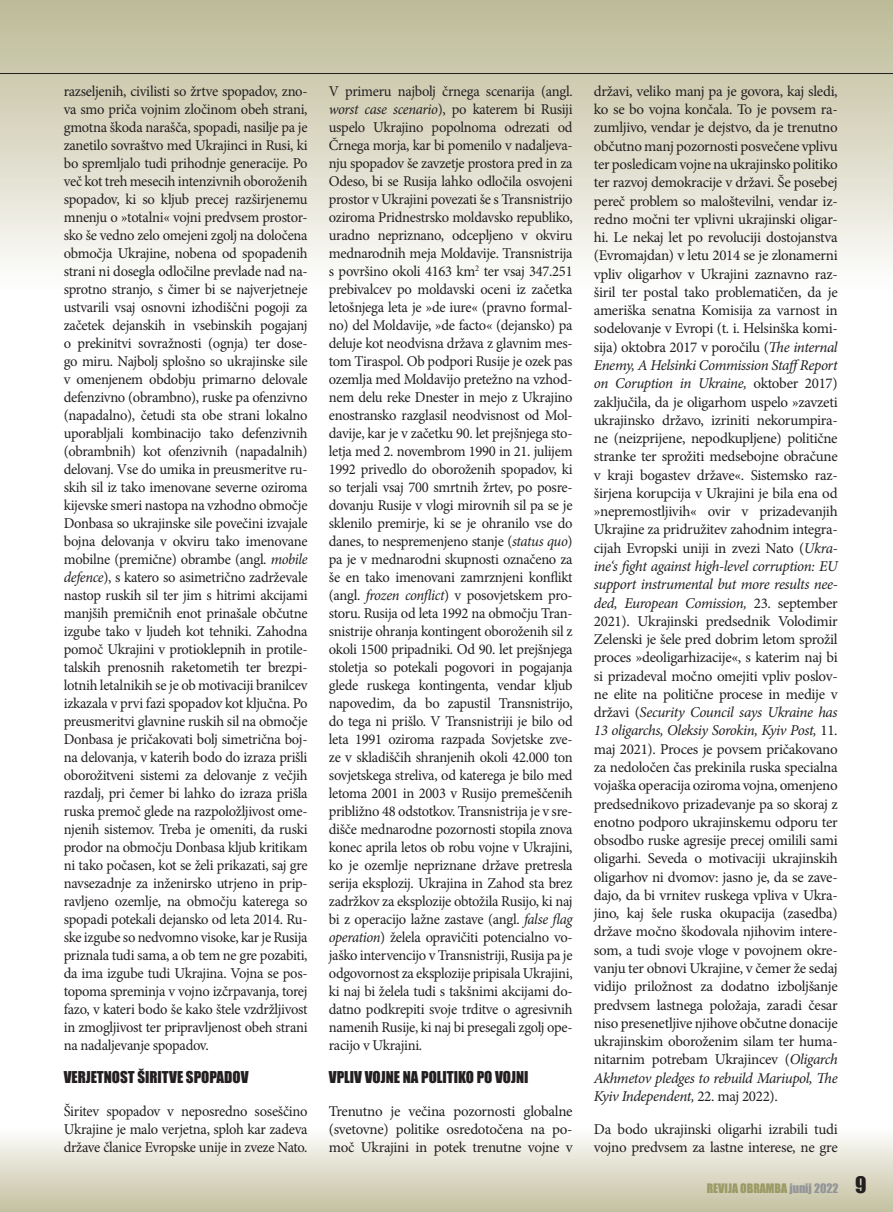
<style>
.page{position:relative;width:893px;height:1212px;background:#fff}
.page>*{position:absolute;margin:0;border:0;box-sizing:border-box;transform-origin:0 0}
.t1{font:15px/18px "Minion Pro";letter-spacing:-.02em;color:#231f20;text-align:justify}
.t2{font:15px "Impact";color:#231f20}
.t3{font:12px "Impact";color:#9b9965}
.s1{font-style:italic}
.s2{color:#939598}
.s3{font-size:21px;color:#231f20}
</style>
<div class="page">
<div style="left:0;top:0;width:893px;height:292px;background:linear-gradient(to bottom,#bcb995,#fefdfd)"></div>
<div style="left:0;top:1127px;width:893px;height:85px;background:linear-gradient(to bottom,#fefefe,#c3c09f)"></div>
<hr style="left:0;top:73px;width:893px;height:1px;background:#231f20">
<p class="t1" style="left:64px;top:82px;width:245px">razseljenih, civilisti so žrtve spopadov, zno&shy;va smo priča vojnim zločinom obeh strani, gmotna škoda narašča, spopadi, nasilje pa je zanetilo sovraštvo med Ukrajinci in Rusi, ki bo spremljalo tudi prihodnje generacije. Po več kot treh mesecih intenzivnih oboroženih spopadov, ki so kljub precej razširjenemu mnenju o »totalni« vojni predvsem prostor&shy;sko še vedno zelo omejeni zgolj na določena območja Ukrajine, nobena od spopadenih strani ni dosegla odločilne prevlade nad na&shy;sprotno stranjo, s čimer bi se najverjetneje ustvarili vsaj osnovni izhodiščni pogoji za začetek dejanskih in vsebinskih pogajanj o prekinitvi sovražnosti (ognja) ter dose&shy;go miru. Najbolj splošno so ukrajinske sile v omenjenem obdobju primarno delovale defenzivno (obrambno), ruske pa ofenzivno (napadalno), četudi sta obe strani lokalno uporabljali kombinacijo tako defenzivnih (obrambnih) kot ofenzivnih (napadalnih) delovanj. Vse do umika in preusmeritve ru&shy;skih sil iz tako imenovane severne oziroma kijevske smeri nastopa na vzhodno območje Donbasa so ukrajinske sile povečini izvajale bojna delovanja v okviru tako imenovane mobilne (premične) obrambe (angl. <span class="s1">mobile defence</span>), s katero so asimetrično zadrževale nastop ruskih sil ter jim s hitrimi akcijami manjših premičnih enot prinašale občutne izgube tako v ljudeh kot tehniki. Zahodna pomoč Ukrajini v protioklepnih in protile&shy;talskih prenosnih raketometih ter brezpi&shy;lotnih letalnikih se je ob motivaciji branilcev izkazala v prvi fazi spopadov kot ključna. Po preusmeritvi glavnine ruskih sil na območje Donbasa je pričakovati bolj simetrična boj&shy;na delovanja, v katerih bodo do izraza prišli oborožitveni sistemi za delovanje z večjih razdalj, pri čemer bi lahko do izraza prišla ruska premoč glede na razpoložljivost ome&shy;njenih sistemov. Treba je omeniti, da ruski prodor na območju Donbasa kljub kritikam ni tako počasen, kot se želi prikazati, saj gre navsezadnje za inženirsko utrjeno in prip&shy;ravljeno ozemlje, na območju katerega so spopadi potekali dejansko od leta 2014. Ru&shy;ske izgube so nedvomno visoke, kar je Rusija priznala tudi sama, a ob tem ne gre pozabiti, da ima izgube tudi Ukrajina. Vojna se pos&shy;topoma spreminja v vojno izčrpavanja, torej fazo, v kateri bodo še kako štele vzdržljivost in zmogljivost ter pripravljenost obeh strani na nadaljevanje spopadov.</p>
<p class="t2" style="left:64px;top:1066px;width:186px">VERJETNOST ŠIRITVE SPOPADOV</p>
<p class="t1" style="left:64px;top:1103px;width:245px">Širitev spopadov v neposredno soseščino Ukrajine je malo verjetna, sploh kar zadeva države članice Evropske unije in zveze Nato.</p>
<p class="t1" style="left:329px;top:82px;width:245px">V primeru najbolj črnega scenarija (angl. <span class="s1">worst case scenario</span>), po katerem bi Rusiji uspelo Ukrajino popolnoma odrezati od Črnega morja, kar bi pomenilo v nadaljeva&shy;nju spopadov še zavzetje prostora pred in za Odeso, bi se Rusija lahko odločila osvojeni prostor v Ukrajini povezati še s Transnistrijo oziroma Pridnestrsko moldavsko republiko, uradno nepriznano, odcepljeno v okviru mednarodnih meja Moldavije. Transnistrija s površino okoli 4163 km<sup>2</sup> ter vsaj 347.251 prebivalcev po moldavski oceni iz začetka letošnjega leta je »de iure« (pravno formal&shy;no) del Moldavije, »de facto« (dejansko) pa deluje kot neodvisna država z glavnim mes&shy;tom Tiraspol. Ob podpori Rusije je ozek pas ozemlja med Moldavijo pretežno na vzhod&shy;nem delu reke Dnester in mejo z Ukrajino enostransko razglasil neodvisnost od Mol&shy;davije, kar je v začetku 90. let prejšnjega sto&shy;letja med 2. novembrom 1990 in 21. julijem 1992 privedlo do oboroženih spopadov, ki so terjali vsaj 700 smrtnih žrtev, po posre&shy;dovanju Rusije v vlogi mirovnih sil pa se je sklenilo premirje, ki se je ohranilo vse do danes, to nespremenjeno stanje (<span class="s1">status quo</span>) pa je v mednarodni skupnosti označeno za še en tako imenovani zamrznjeni konflikt (angl. <span class="s1">frozen conflict</span>) v posovjetskem pro&shy;storu. Rusija od leta 1992 na območju Tran&shy;snistrije ohranja kontingent oboroženih sil z okoli 1500 pripadniki. Od 90. let prejšnjega stoletja so potekali pogovori in pogajanja glede ruskega kontingenta, vendar kljub napovedim, da bo zapustil Transnistrijo, do tega ni prišlo. V Transnistriji je bilo od leta 1991 oziroma razpada Sovjetske zve&shy;ze v skladiščih shranjenih okoli 42.000 ton sovjetskega streliva, od katerega je bilo med letoma 2001 in 2003 v Rusijo premeščenih približno 48 odstotkov. Transnistrija je v sre&shy;dišče mednarodne pozornosti stopila znova konec aprila letos ob robu vojne v Ukrajini, ko je ozemlje nepriznane države pretresla serija eksplozij. Ukrajina in Zahod sta brez zadržkov za eksplozije obtožila Rusijo, ki naj bi z operacijo lažne zastave (angl. <span class="s1">false flag operation</span>) želela opravičiti potencialno vo&shy;jaško intervencijo v Transnistriji, Rusija pa je odgovornost za eksplozije pripisala Ukrajini, ki naj bi želela tudi s takšnimi akcijami do&shy;datno podkrepiti svoje trditve o agresivnih namenih Rusije, ki naj bi presegali zgolj ope&shy;racijo v Ukrajini.</p>
<p class="t2" style="left:329px;top:1066px;width:201px">VPLIV VOJNE NA POLITIKO PO VOJNI</p>
<p class="t1" style="left:329px;top:1103px;width:245px">Trenutno je večina pozornosti globalne (svetovne) politike osredotočena na po&shy;moč Ukrajini in potek trenutne vojne v</p>
<p class="t1" style="left:594px;top:82px;width:245px">državi, veliko manj pa je govora, kaj sledi, ko se bo vojna končala. To je povsem ra&shy;zumljivo, vendar je dejstvo, da je trenutno občutno manj pozornosti posvečene vplivu ter posledicam vojne na ukrajinsko politiko ter razvoj demokracije v državi. Še posebej pereč problem so maloštevilni, vendar iz&shy;redno močni ter vplivni ukrajinski oligar&shy;hi. Le nekaj let po revoluciji dostojanstva (Evromajdan) v letu 2014 se je zlonamerni vpliv oligarhov v Ukrajini zaznavno raz&shy;širil ter postal tako problematičen, da je ameriška senatna Komisija za varnost in sodelovanje v Evropi (t. i. Helsinška komi&shy;sija) oktobra 2017 v poročilu (<span class="s1">The internal Enemy, A Helsinki Commission StaffReport on Coruption in Ukraine,</span> oktober 2017) zaključila, da je oligarhom uspelo »zavzeti ukrajinsko državo, izriniti nekorumpira&shy;ne (neizprijene, nepodkupljene) politične stranke ter sprožiti medsebojne obračune v kraji bogastev države«. Sistemsko raz&shy;širjena korupcija v Ukrajini je bila ena od »nepremostljivih« ovir v prizadevanjih Ukrajine za pridružitev zahodnim integra&shy;cijah Evropski uniji in zvezi Nato (<span class="s1">Ukra&shy;ine‘s fight against high-level corruption: EU support instrumental but more results nee&shy;ded, European Comission,</span> 23. september 2021). Ukrajinski predsednik Volodimir Zelenski je šele pred dobrim letom sprožil proces »deoligarhizacije«, s katerim naj bi si prizadeval močno omejiti vpliv poslov&shy;ne elite na politične procese in medije v državi (<span class="s1">Security Council says Ukraine has 13 oligarchs, Oleksiy Sorokin, Kyiv Post,</span> 11. maj 2021). Proces je povsem pričakovano za nedoločen čas prekinila ruska specialna vojaška operacija oziroma vojna, omenjeno predsednikovo prizadevanje pa so skoraj z enotno podporo ukrajinskemu odporu ter obsodbo ruske agresije precej omilili sami oligarhi. Seveda o motivaciji ukrajinskih oligarhov ni dvomov: jasno je, da se zave&shy;dajo, da bi vrnitev ruskega vpliva v Ukra&shy;jino, kaj šele ruska okupacija (zasedba) države močno škodovala njihovim intere&shy;som, a tudi svoje vloge v povojnem okre&shy;vanju ter obnovi Ukrajine, v čemer že sedaj vidijo priložnost za dodatno izboljšanje predvsem lastnega položaja, zaradi česar niso presenetljive njihove občutne donacije ukrajinskim oboroženim silam ter huma&shy;nitarnim potrebam Ukrajincev (<span class="s1">Oligarch Akhmetov pledges to rebuild Mariupol, The Kyiv Independent,</span> 22. maj 2022).</p>
<p class="t1" style="left:594px;top:1120px;width:245px">Da bodo ukrajinski oligarhi izrabili tudi vojno predvsem za lastne interese, ne gre</p>
<p class="t3" style="left:707px;top:1178px;width:161px">REVIJA OBRAMBA <span class="s2">junij 2022</span> <span class="s3">9</span></p>
</div>
